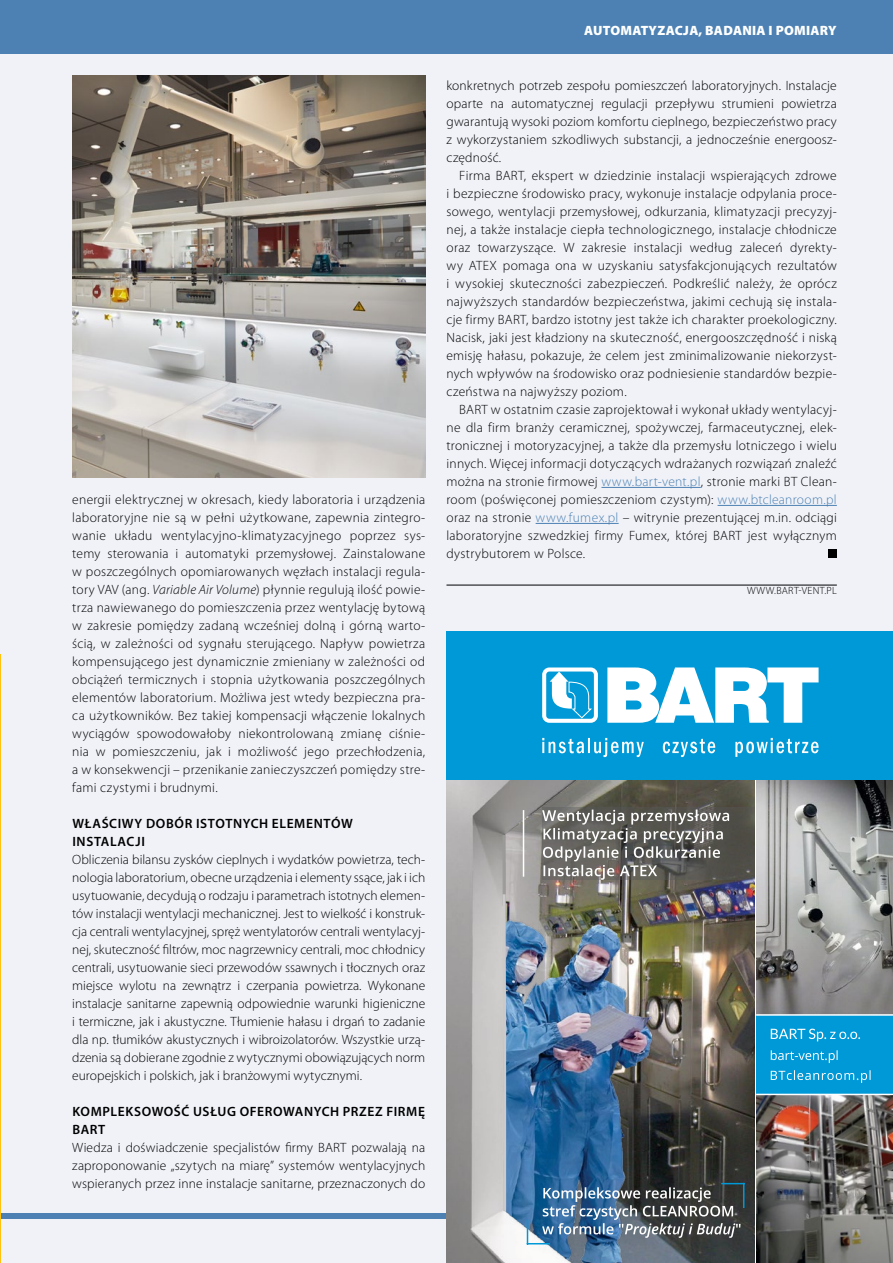
<style>
.page{position:relative;width:893px;height:1263px;background:#fff}
.page>*{position:absolute;margin:0;border:0;box-sizing:border-box;transform-origin:0 0}
.t1{font:300 13.5px/18px "Myriad Pro";letter-spacing:.015em;color:#000;text-align:justify}
.t2{font:600 13.5px/18px "Myriad Pro";letter-spacing:.045em;color:#000}
.t3{font:900 13.5px "Myriad Pro";letter-spacing:.02em;color:#fff}
.t4{font:300 10.5px "Myriad Pro";letter-spacing:.04em;color:#000}
.s1{font-style:italic}
.s2{color:#4d81b3}
</style>
<div class="page">
<div style="left:0;top:49px;width:893px;height:1214px;background:#f0f2f8"></div>
<div style="left:0;top:0;width:893px;height:53px;background:#4d81b3"></div>
<div style="left:0;top:1213px;width:893px;height:6px;background:#4d81b3"></div>
<hr style="left:601px;top:487px;width:100px;height:1px;background:#4d81b3">
<hr style="left:717px;top:505px;width:120px;height:1px;background:#4d81b3">
<hr style="left:536px;top:523px;width:83px;height:1px;background:#4d81b3">
<hr style="left:446px;top:585px;width:391px;height:1px;background:#000">
<div style="left:828px;top:549px;width:9px;height:9px;background:#000"></div>
<img style="left:607px;top:780px;width:148px;height:483px">
<div style="left:542px;top:808px;width:213px;height:72px;background:#4e4d46"></div>
<img style="left:757px;top:780px;width:136px;height:234px">
<div style="left:757px;top:1015px;width:136px;height:79px;background:#0099d7"></div>
<svg style="left:771px;top:1050px;width:67px;height:13px"></svg>
<svg style="left:771px;top:1029px;width:89px;height:12px"></svg>
<svg style="left:771px;top:1070px;width:100px;height:13px"></svg>
<img style="left:757px;top:1095px;width:136px;height:168px">
<img style="left:607px;top:911px;width:59px;height:352px">
<hr style="left:757px;top:1014px;width:136px;height:2px;background:#fff">
<hr style="left:757px;top:1094px;width:136px;height:1px;background:#fff">
<img style="left:446px;top:780px;width:161px;height:483px">
<hr style="left:503px;top:836px;width:3px;height:68px;background:#9c9b99">
<hr style="left:503px;top:996px;width:3px;height:213px;background:#cccaca">
<svg style="left:501px;top:893px;width:7px;height:146px"></svg>
<hr style="left:523px;top:811px;width:1px;height:65px;background:#fff">
<svg style="left:542px;top:809px;width:187px;height:71px"></svg>
<div style="left:446px;top:631px;width:447px;height:149px;background:#0099d7"></div>
<svg style="left:607px;top:667px;width:212px;height:56px"></svg>
<svg style="left:542px;top:667px;width:56px;height:56px"></svg>
<svg style="left:542px;top:738px;width:277px;height:19px"></svg>
<svg style="left:527px;top:1183px;width:217px;height:61px;background:#566b7c"></svg>
<img style="left:72px;top:75px;width:353px;height:403px">
<p class="t1" style="left:72px;top:490px;width:354px">energii elektrycznej w okresach, kiedy laboratoria i urządzenia laboratoryjne nie są w pełni użytkowane, zapewnia zintegro&shy;wanie układu wentylacyjno-klimatyzacyjnego poprzez sys&shy;temy sterowania i automatyki przemysłowej. Zainstalowane w poszczególnych opomiarowanych węzłach instalacji regula&shy;tory VAV (ang. <span class="s1">Variable Air Volume</span>) płynnie regulują ilość powie&shy;trza nawiewanego do pomieszczenia przez wentylację bytową w zakresie pomiędzy zadaną wcześniej dolną i górną warto&shy;ścią, w zależności od sygnału sterującego. Napływ powietrza kompensującego jest dynamicznie zmieniany w zależności od obciążeń termicznych i stopnia użytkowania poszczególnych elementów laboratorium. Możliwa jest wtedy bezpieczna pra&shy;ca użytkowników. Bez takiej kompensacji włączenie lokalnych wyciągów spowodowałoby niekontrolowaną zmianę ciśnie&shy;nia w pomieszczeniu, jak i możliwość jego przechłodzenia, a w konsekwencji – przenikanie zanieczyszczeń pomiędzy stre&shy;fami czystymi i brudnymi.</p>
<p class="t2" style="left:72px;top:814px;width:282px">WŁAŚCIWY DOBÓR ISTOTNYCH ELEMENTÓW<br>INSTALACJI</p>
<p class="t1" style="left:72px;top:850px;width:354px">Obliczenia bilansu zysków cieplnych i wydatków powietrza, tech&shy;nologia laboratorium, obecne urządzenia i elementy ssące, jak i ich usytuowanie, decydują o rodzaju i parametrach istotnych elemen&shy;tów instalacji wentylacji mechanicznej. Jest to wielkość i konstruk&shy;cja centrali wentylacyjnej, spręż wentylatorów centrali wentylacyj&shy;nej, skuteczność filtrów, moc nagrzewnicy centrali, moc chłodnicy centrali, usytuowanie sieci przewodów ssawnych i tłocznych oraz miejsce wylotu na zewnątrz i czerpania powietrza. Wykonane instalacje sanitarne zapewnią odpowiednie warunki higieniczne i termiczne, jak i akustyczne. Tłumienie hałasu i drgań to zadanie dla np. tłumików akustycznych i wibroizolatorów. Wszystkie urzą&shy;dzenia są dobierane zgodnie z wytycznymi obowiązujących norm europejskich i polskich, jak i branżowymi wytycznymi.</p>
<p class="t2" style="left:72px;top:1102px;width:354px">KOMPLEKSOWOŚĆ USŁUG OFEROWANYCH PRZEZ FIRMĘ<br>BART</p>
<p class="t1" style="left:72px;top:1138px;width:354px">Wiedza i doświadczenie specjalistów firmy BART pozwalają na zaproponowanie „szytych na miarę” systemów wentylacyjnych wspieranych przez inne instalacje sanitarne, przeznaczonych do</p>
<p class="t3" style="left:584px;top:22px;width:254px">AUTOMATYZACJA, BADANIA I POMIARY</p>
<p class="t1" style="left:446px;top:76px;width:392px">konkretnych potrzeb zespołu pomieszczeń laboratoryjnych. Instalacje oparte na automatycznej regulacji przepływu strumieni powietrza gwarantują wysoki poziom komfortu cieplnego, bezpieczeństwo pracy z wykorzystaniem szkodliwych substancji, a jednocześnie energoosz&shy;czędność.</p>
<p class="t1" style="left:446px;top:166px;width:392px;text-indent:13px">Firma BART, ekspert w dziedzinie instalacji wspierających zdrowe i bezpieczne środowisko pracy, wykonuje instalacje odpylania proce&shy;sowego, wentylacji przemysłowej, odkurzania, klimatyzacji precyzyj&shy;nej, a także instalacje ciepła technologicznego, instalacje chłodnicze oraz towarzyszące. W zakresie instalacji według zaleceń dyrekty&shy;wy ATEX pomaga ona w uzyskaniu satysfakcjonujących rezultatów i wysokiej skuteczności zabezpieczeń. Podkreślić należy, że oprócz najwyższych standardów bezpieczeństwa, jakimi cechują się instala&shy;cje firmy BART, bardzo istotny jest także ich charakter proekologiczny.<br>Nacisk, jaki jest kładziony na skuteczność, energooszczędność i niską emisję hałasu, pokazuje, że celem jest zminimalizowanie niekorzyst&shy;nych wpływów na środowisko oraz podniesienie standardów bezpie&shy;czeństwa na najwyższy poziom.</p>
<p class="t1" style="left:446px;top:400px;width:392px;text-indent:13px">BART w ostatnim czasie zaprojektował i wykonał układy wentylacyj&shy;ne dla firm branży ceramicznej, spożywczej, farmaceutycznej, elek&shy;tronicznej i motoryzacyjnej, a także dla przemysłu lotniczego i wielu innych. Więcej informacji dotyczących wdrażanych rozwiązań znaleźć można na stronie firmowej <span class="s2">www.bart-vent.pl</span>, stronie marki BT Clean&shy;room (poświęconej pomieszczeniom czystym): <span class="s2">www.btcleanroom.pl </span>oraz na stronie <span class="s2">www.fumex.pl</span> – witrynie prezentującej m.in. odciągi laboratoryjne szwedzkiej firmy Fumex, której BART jest wyłącznym dystrybutorem w Polsce.</p>
<p class="t4" style="left:747px;top:584px;width:91px">WWW.BART-VENT.PL</p>
</div>
